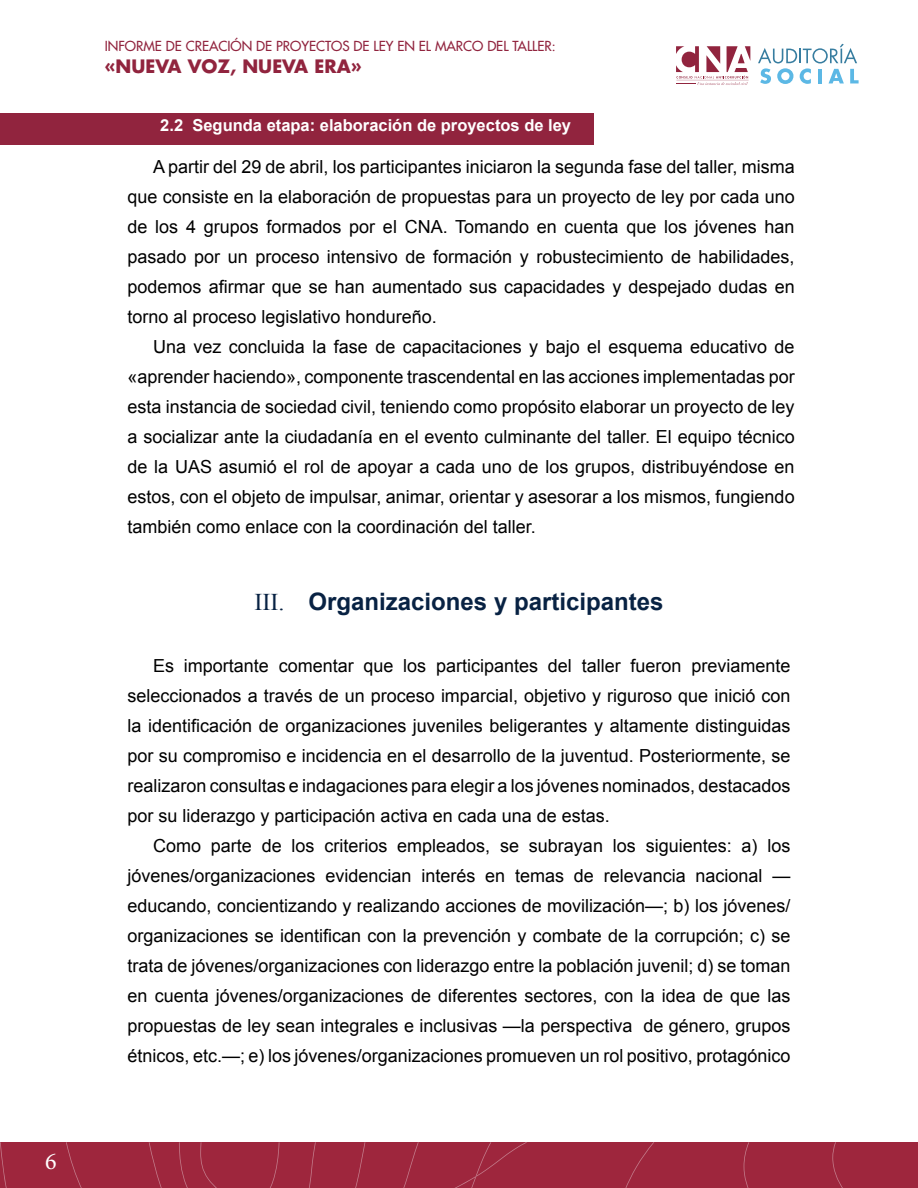
<style>
.page{position:relative;width:918px;height:1188px;background:#fff}
.page>*{position:absolute;margin:0;border:0;box-sizing:border-box;transform-origin:0 0}
.t1{font:700 24px "Arial";color:#082243}
.t2{font:24px "Minion Pro";color:#fff}
.t3{font:18px/30px "Arial";color:#000;text-align:justify}
.t4{font:700 18px "Futura Std";color:#91243e}
.t5{font:700 16.5px "Arial";color:#fff}
.t6{font:500 13.5px "Futura Std";color:#91243e}
.s1{font-family:"Times New Roman";font-weight:400}
</style>
<div class="page">
<div style="left:0;top:1142px;width:918px;height:46px;background:#9e263d"></div>
<div style="left:0;top:113px;width:594px;height:31px;background:#91243e"></div>
<svg style="left:676px;top:46px;width:74px;height:39px"></svg>
<svg style="left:758px;top:44px;width:101px;height:40px"></svg>
<h1 class="t2" style="left:45px;top:1146px;width:13px">6</h1>
<p class="t6" style="left:105px;top:38px;width:452px">INFORME DE CREACIÓN DE PROYECTOS DE LEY EN EL MARCO DEL TALLER:</p>
<p class="t4" style="left:105px;top:54px;width:258px">«NUEVA VOZ, NUEVA ERA»</p>
<p class="t5" style="left:160px;top:114px;width:412px">2.2 Segunda etapa: elaboración de proyectos de ley</p>
<p class="t3" style="left:128px;top:152px;width:669px;text-indent:26px">A partir del 29 de abril, los participantes iniciaron la segunda fase del taller, misma que consiste en la elaboración de propuestas para un proyecto de ley por cada uno de los 4 grupos formados por el CNA. Tomando en cuenta que los jóvenes han pasado por un proceso intensivo de formación y robustecimiento de habilidades, podemos afirmar que se han aumentado sus capacidades y despejado dudas en torno al proceso legislativo hondureño.</p>
<p class="t3" style="left:128px;top:332px;width:669px;text-indent:26px">Una vez concluida la fase de capacitaciones y bajo el esquema educativo de «aprender haciendo», componente trascendental en las acciones implementadas por esta instancia de sociedad civil, teniendo como propósito elaborar un proyecto de ley a socializar ante la ciudadanía en el evento culminante del taller. El equipo técnico de la UAS asumió el rol de apoyar a cada uno de los grupos, distribuyéndose en estos, con el objeto de impulsar, animar, orientar y asesorar a los mismos, fungiendo también como enlace con la coordinación del taller.</p>
<h1 class="t1" style="left:255px;top:586px;width:410px"><span class="s1">III.</span> Organizaciones y participantes</h1>
<p class="t3" style="left:128px;top:651px;width:664px;text-indent:26px">Es importante comentar que los participantes del taller fueron previamente seleccionados a través de un proceso imparcial, objetivo y riguroso que inició con la identificación de organizaciones juveniles beligerantes y altamente distinguidas por su compromiso e incidencia en el desarrollo de la juventud. Posteriormente, se realizaron consultas e indagaciones para elegir a los jóvenes nominados, destacados por su liderazgo y participación activa en cada una de estas.</p>
<p class="t3" style="left:128px;top:831px;width:664px;text-indent:26px">Como parte de los criterios empleados, se subrayan los siguientes: a) los jóvenes/organizaciones evidencian interés en temas de relevancia nacional — educando, concientizando y realizando acciones de movilización—; b) los jóvenes/ organizaciones se identifican con la prevención y combate de la corrupción; c) se trata de jóvenes/organizaciones con liderazgo entre la población juvenil; d) se toman en cuenta jóvenes/organizaciones de diferentes sectores, con la idea de que las propuestas de ley sean integrales e inclusivas —la perspectiva de género, grupos étnicos, etc.—; e) los jóvenes/organizaciones promueven un rol positivo, protagónico</p>
</div>
